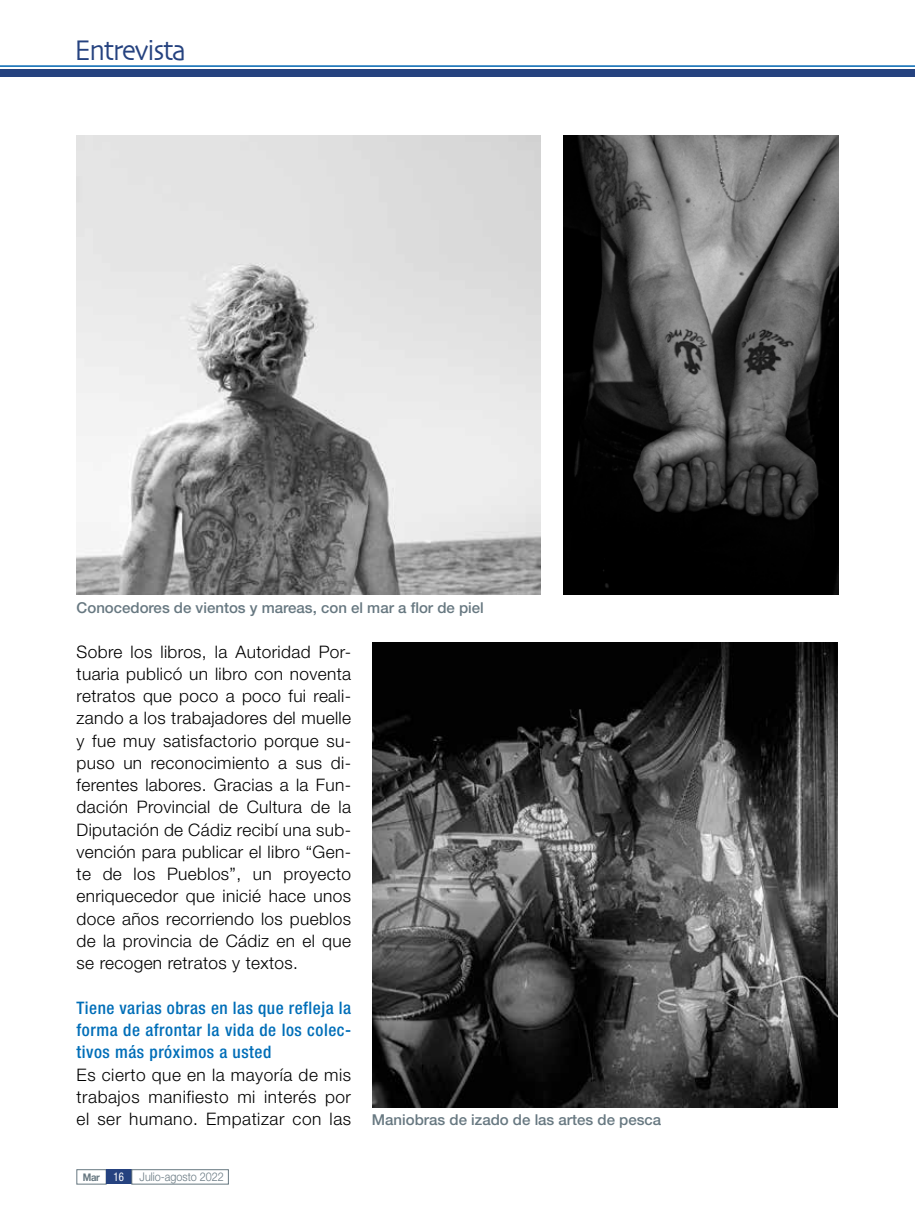
<style>
.page{position:relative;width:915px;height:1212px;background:#fff}
.page>*{position:absolute;margin:0;border:0;box-sizing:border-box;transform-origin:0 0}
.t1{font:29.7px "Skia";letter-spacing:-.05em;color:#25427f;scale:.91 1}
.t2{font:300 17.25px/22.2px "Helvetica Neue LT Std";letter-spacing:.02em;color:#000;text-align:justify}
.t3{font:500 condensed 17.25px/22.2px "Helvetica Neue LT Std";letter-spacing:.03em;color:#006eb8;text-align:justify}
.t4{font:500 15px "Helvetica Neue LT Std";color:#677881}
.t5{font:300 12px "Helvetica Neue LT Std";color:#677881;scale:.9 1}
.t6{font:700 10.5px "Helvetica Neue LT Std";color:#677881;scale:.9 1}
.s1{font-weight:400;font-stretch:condensed;font-size:12px;color:#fff}
</style>
<div class="page">
<div style="left:77px;top:1169px;width:29px;height:15px;border:1px solid #677881"></div>
<div style="left:106px;top:1169px;width:26px;height:15px;background:#25427f"></div>
<hr style="left:0;top:65px;width:914px;height:2px;background:#0065b1">
<div style="left:0;top:69px;width:914px;height:7px;background:#25427f"></div>
<div style="left:131px;top:1169px;width:97px;height:15px;border:1px solid #677881"></div>
<img style="left:77px;top:135px;width:463px;height:459px">
<img style="left:563px;top:135px;width:275px;height:459px">
<img style="left:372px;top:642px;width:465px;height:465px">
<h1 class="t1" style="left:74px;top:33px;width:124px">Entrevista</h1>
<p class="t4" style="left:77px;top:599px;width:408px">Conocedores de vientos y mareas, con el mar a flor de piel</p>
<p class="t2" style="left:77px;top:640px;width:276px">Sobre los libros, la Autoridad Por&shy;tuaria publicó un libro con noventa retratos que poco a poco fui reali&shy;zando a los trabajadores del muelle y fue muy satisfactorio porque su&shy;puso un reconocimiento a sus di&shy;ferentes labores. Gracias a la Fun&shy;dación Provincial de Cultura de la Diputación de Cádiz recibí una sub&shy;vención para publicar el libro “Gen&shy;te de los Pueblos”, un proyecto enriquecedor que inicié hace unos doce años recorriendo los pueblos de la provincia de Cádiz en el que se recogen retratos y textos.</p>
<p class="t3" style="left:77px;top:996px;width:276px">Tiene varias obras en las que refleja la forma de afrontar la vida de los colec&shy;tivos más próximos a usted</p>
<p class="t2" style="left:77px;top:1063px;width:276px">Es cierto que en la mayoría de mis trabajos manifiesto mi interés por el ser humano. Empatizar con las</p>
<p class="t6" style="left:83px;top:1171px;width:47px">Mar <span class="s1">16</span></p>
<p class="t5" style="left:140px;top:1169px;width:95px">Julio-agosto 2022</p>
<p class="t4" style="left:372px;top:1110px;width:291px">Maniobras de izado de las artes de pesca</p>
</div>
